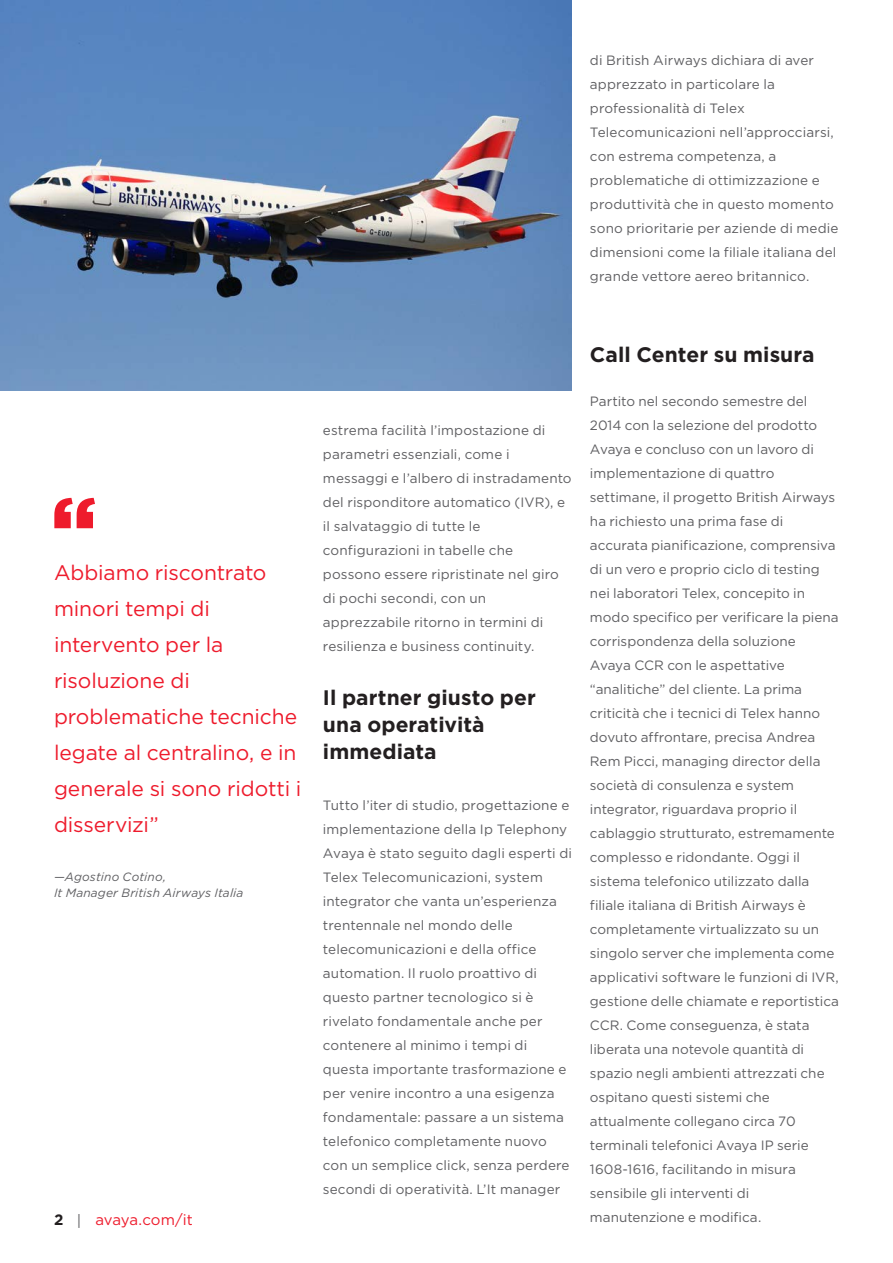
<style>
.page{position:relative;width:893px;height:1263px;background:#fff}
.page>*{position:absolute;margin:0;border:0;box-sizing:border-box;transform-origin:0 0}
.t1{font:900 84px "Gotham";color:#ee1b2c}
.Quotes{font:21px/36px "Gotham";letter-spacing:-.005em;color:#ee1b2c}
.Body_copy{font:700 21px/27px "Gotham";letter-spacing:.005em;color:#231f20}
.Body_Header{font:700 21px "Gotham";letter-spacing:.005em;color:#231f20}
.t2{font:15px "Gotham";letter-spacing:-.005em;color:#ee1b2c}
.Body_copy-2{font:13.5px/24px "Gotham";letter-spacing:.005em;color:#5f5f62}
.Quote_description{font:italic 12px "Gotham";letter-spacing:.01em;color:#5f5f62}
.s1{font-weight:700;color:#231f20}
.s2{color:#5f5f62}
</style>
<div class="page">
<img style="left:0;top:0;width:572px;height:391px">
<p class="Body_copy-2" style="left:590px;top:48px;width:250px">di British Airways dichiara di aver apprezzato in particolare la professionalità di Telex Telecomunicazioni nell’approcciarsi, con estrema competenza, a problematiche di ottimizzazione e produttività che in questo momento sono prioritarie per aziende di medie dimensioni come la filiale italiana del grande vettore aereo britannico.</p>
<h1 class="t1" style="left:51px;top:479px;width:47px">“</h1>
<p class="Quotes" style="left:54px;top:554px;width:249px">Abbiamo riscontrato minori tempi di intervento per la risoluzione di problematiche tecniche legate al centralino, e in generale si sono ridotti i disservizi”</p>
<p class="Quote_description" style="left:54px;top:870px;width:114px">—Agostino Cotino,</p>
<p class="Quote_description" style="left:54px;top:886px;width:191px">It Manager British Airways Italia</p>
<p class="t2" style="left:54px;top:1211px;width:140px"><span class="s1">2</span> <span class="s2">|</span> avaya.com/it</p>
<p class="Body_copy-2" style="left:323px;top:418px;width:250px">estrema facilità l’impostazione di parametri essenziali, come i messaggi e l’albero di instradamento del risponditore automatico (IVR), e il salvataggio di tutte le configurazioni in tabelle che possono essere ripristinate nel giro di pochi secondi, con un apprezzabile ritorno in termini di resilienza e business continuity.</p>
<p class="Body_copy" style="left:323px;top:683px;width:214px">Il partner giusto per una operatività immediata</p>
<p class="Body_copy-2" style="left:323px;top:793px;width:250px">Tutto l’iter di studio, progettazione e implementazione della Ip Telephony Avaya è stato seguito dagli esperti di Telex Telecomunicazioni, system integrator che vanta un’esperienza trentennale nel mondo delle telecomunicazioni e della office automation. Il ruolo proattivo di questo partner tecnologico si è rivelato fondamentale anche per contenere al minimo i tempi di questa importante trasformazione e per venire incontro a una esigenza fondamentale: passare a un sistema telefonico completamente nuovo con un semplice click, senza perdere secondi di operatività. L’It manager</p>
<p class="Body_Header" style="left:590px;top:342px;width:226px">Call Center su misura</p>
<p class="Body_copy-2" style="left:590px;top:389px;width:251px">Partito nel secondo semestre del 2014 con la selezione del prodotto Avaya e concluso con un lavoro di implementazione di quattro settimane, il progetto British Airways ha richiesto una prima fase di accurata pianificazione, comprensiva di un vero e proprio ciclo di testing nei laboratori Telex, concepito in modo specifico per verificare la piena corrispondenza della soluzione Avaya CCR con le aspettative “analitiche” del cliente. La prima criticità che i tecnici di Telex hanno dovuto affrontare, precisa Andrea Rem Picci, managing director della società di consulenza e system integrator, riguardava proprio il cablaggio strutturato, estremamente complesso e ridondante. Oggi il sistema telefonico utilizzato dalla filiale italiana di British Airways è completamente virtualizzato su un singolo server che implementa come applicativi software le funzioni di IVR, gestione delle chiamate e reportistica CCR. Come conseguenza, è stata liberata una notevole quantità di spazio negli ambienti attrezzati che ospitano questi sistemi che attualmente collegano circa 70 terminali telefonici Avaya IP serie 1608-1616, facilitando in misura sensibile gli interventi di manutenzione e modifica.</p>
</div>
